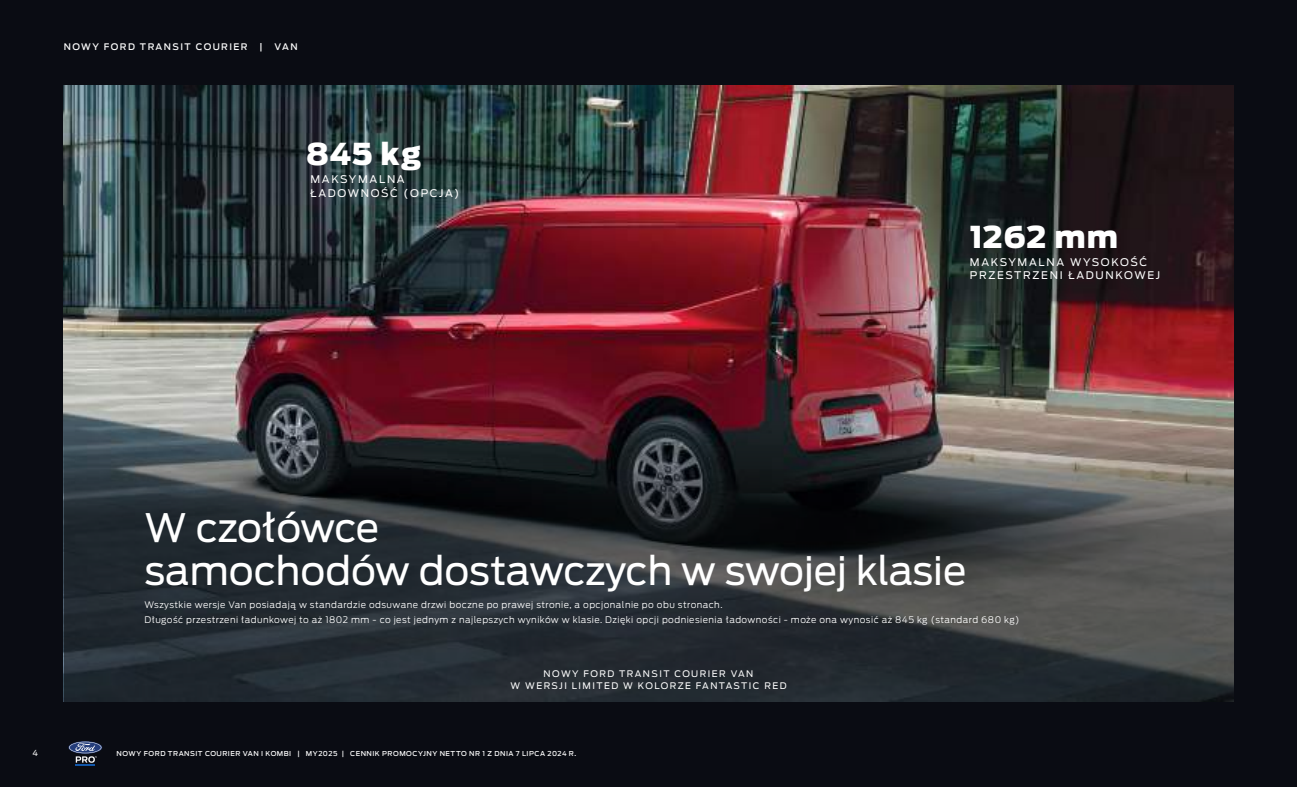
<style>
.page{position:relative;width:1297px;height:787px;background:#0a0c13}
.page>*{position:absolute;margin:0;border:0;box-sizing:border-box;transform-origin:0 0}
.t1{font:39px/43.2px "Ford Antenna";letter-spacing:-.005em;color:#fff}
.t2{font:900 30px "Ford Antenna";letter-spacing:.02em;color:#fff}
.t3{font:10.5px/13.5px "Ford Antenna";letter-spacing:.16em;color:#fff}
.t4{font:300 9px/15.5px "Ford Antenna";letter-spacing:.05em;color:#fff}
.t5{font:9px/12px "Ford Antenna";letter-spacing:.16em;color:#fff;text-align:center}
.t6{font:500 9px "Ford Antenna";letter-spacing:.16em;color:#fff}
.t7{font:8.25px "Ford Antenna";color:#fff}
.t8{font:500 6.75px "Ford Antenna";letter-spacing:.075em;color:#fff}
</style>
<div class="page">
<svg style="left:69px;top:741px;width:32px;height:24px"></svg>
<img style="left:64px;top:85px;width:1169px;height:617px">
<svg style="left:64px;top:425px;width:1169px;height:276px;background:#35383b"></svg>
<p class="t6" style="left:64px;top:39px;width:185px">NOWY FORD TRANSIT COURIER</p>
<p class="t6" style="left:260px;top:39px;width:5px">|</p>
<p class="t6" style="left:274px;top:39px;width:25px">VAN</p>
<h2 class="t2" style="left:306px;top:126px;width:117px">845 kg</h2>
<p class="t3" style="left:310px;top:171px;width:150px">MAKSYMALNA<br>ŁADOWNOŚĆ (OPCJA)</p>
<h2 class="t2" style="left:970px;top:209px;width:150px">1262 mm</h2>
<p class="t3" style="left:970px;top:254px;width:192px">MAKSYMALNA WYSOKOŚĆ<br>PRZESTRZENI ŁADUNKOWEJ</p>
<h1 class="t1" style="left:145px;top:501px;width:823px">W czołówce<br>samochodów dostawczych w swojej klasie</h1>
<p class="t4" style="left:145px;top:595px;width:876px">Wszystkie wersje Van posiadają w standardzie odsuwane drzwi boczne po prawej stronie, a opcjonalnie po obu stronach.<br>Długość przestrzeni ładunkowej to aż 1802 mm - co jest jednym z najlepszych wyników w klasie. Dzięki opcji podniesienia ładowności - może ona wynosić aż 845 kg (standard 680 kg)</p>
<p class="t5" style="left:510px;top:667px;width:278px">NOWY FORD TRANSIT COURIER VAN<br>W WERSJI LIMITED W KOLORZE FANTASTIC RED</p>
<p class="t7" style="left:32px;top:746px;width:7px">4</p>
<p class="t8" style="left:117px;top:747px;width:461px">NOWY FORD TRANSIT COURIER VAN I KOMBI | MY2025 | CENNIK PROMOCYJNY NETTO NR 1 Z DNIA 7 LIPCA 2024 R.</p>
</div>
